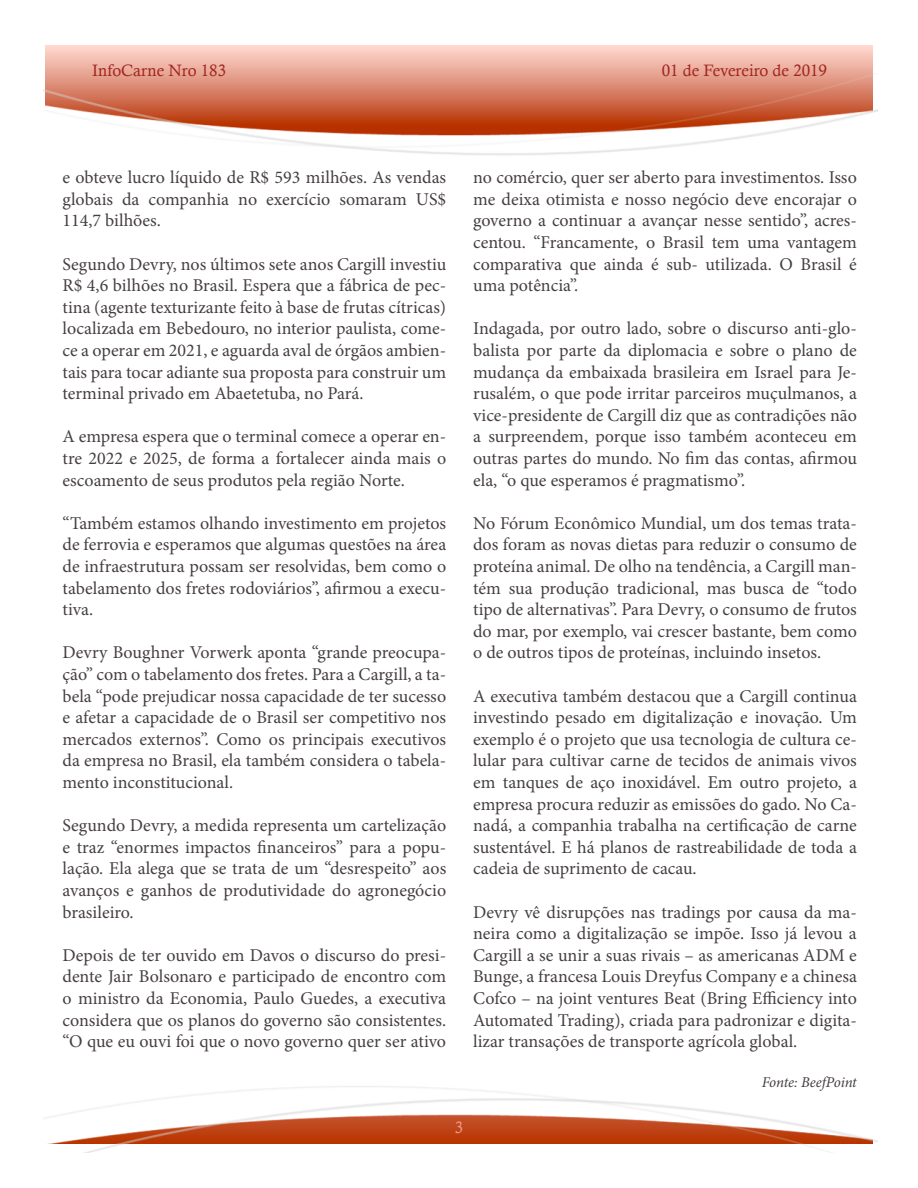
<style>
.page{position:relative;width:918px;height:1188px;background:#fff}
.page>*{position:absolute;margin:0;border:0;box-sizing:border-box;transform-origin:0 0}
.t1{font:18px/21.6px "Minion Pro";color:#463f42;text-align:justify}
.t2{font:16.5px "Calisto";color:#a1261f}
.t3{font:16.5px "Calisto";color:#f39889}
.t4{font:italic 15px "Minion Pro";letter-spacing:-.01em;color:#463f42}
</style>
<div class="page">
<img style="left:44px;top:45px;width:834px;height:1107px">
<p class="t2" style="left:92px;top:61px;width:135px">InfoCarne Nro 183</p>
<p class="t2" style="left:662px;top:61px;width:167px">01 de Fevereiro de 2019</p>
<p class="t1" style="left:63px;top:167px;width:385px">e obteve lucro líquido de R$ 593 milhões. As vendas globais da companhia no exercício somaram US$ 114,7 bilhões.</p>
<p class="t1" style="left:63px;top:253px;width:385px">Segundo Devry, nos últimos sete anos Cargill investiu R$ 4,6 bilhões no Brasil. Espera que a fábrica de pec&shy;tina (agente texturizante feito à base de frutas cítricas) localizada em Bebedouro, no interior paulista, come&shy;ce a operar em 2021, e aguarda aval de órgãos ambien&shy;tais para tocar adiante sua proposta para construir um terminal privado em Abaetetuba, no Pará.</p>
<p class="t1" style="left:63px;top:426px;width:385px">A empresa espera que o terminal comece a operar en&shy;tre 2022 e 2025, de forma a fortalecer ainda mais o escoamento de seus produtos pela região Norte.</p>
<p class="t1" style="left:63px;top:512px;width:385px">“Também estamos olhando investimento em projetos de ferrovia e esperamos que algumas questões na área de infraestrutura possam ser resolvidas, bem como o tabelamento dos fretes rodoviários”, afirmou a execu&shy;tiva.</p>
<p class="t1" style="left:63px;top:642px;width:385px">Devry Boughner Vorwerk aponta “grande preocupa&shy;ção” com o tabelamento dos fretes. Para a Cargill, a ta&shy;bela “pode prejudicar nossa capacidade de ter sucesso e afetar a capacidade de o Brasil ser competitivo nos mercados externos”. Como os principais executivos da empresa no Brasil, ela também considera o tabela&shy;mento inconstitucional.</p>
<p class="t1" style="left:63px;top:815px;width:385px">Segundo Devry, a medida representa um cartelização e traz “enormes impactos financeiros” para a popu&shy;lação. Ela alega que se trata de um “desrespeito” aos avanços e ganhos de produtividade do agronegócio brasileiro.</p>
<p class="t1" style="left:63px;top:944px;width:385px">Depois de ter ouvido em Davos o discurso do presi&shy;dente Jair Bolsonaro e participado de encontro com o ministro da Economia, Paulo Guedes, a executiva considera que os planos do governo são consistentes. “O que eu ouvi foi que o novo governo quer ser ativo</p>
<p class="t1" style="left:473px;top:167px;width:385px">no comércio, quer ser aberto para investimentos. Isso me deixa otimista e nosso negócio deve encorajar o governo a continuar a avançar nesse sentido”, acres&shy;centou. “Francamente, o Brasil tem uma vantagem comparativa que ainda é sub- utilizada. O Brasil é uma potência”.</p>
<p class="t1" style="left:473px;top:318px;width:385px">Indagada, por outro lado, sobre o discurso anti-glo&shy;balista por parte da diplomacia e sobre o plano de mudança da embaixada brasileira em Israel para Je&shy;rusalém, o que pode irritar parceiros muçulmanos, a vice-presidente de Cargill diz que as contradições não a surpreendem, porque isso também aconteceu em outras partes do mundo. No fim das contas, afirmou ela, “o que esperamos é pragmatismo”.</p>
<p class="t1" style="left:473px;top:512px;width:385px">No Fórum Econômico Mundial, um dos temas trata&shy;dos foram as novas dietas para reduzir o consumo de proteína animal. De olho na tendência, a Cargill man&shy;tém sua produção tradicional, mas busca de “todo tipo de alternativas”. Para Devry, o consumo de frutos do mar, por exemplo, vai crescer bastante, bem como o de outros tipos de proteínas, incluindo insetos.</p>
<p class="t1" style="left:473px;top:685px;width:385px">A executiva também destacou que a Cargill continua investindo pesado em digitalização e inovação. Um exemplo é o projeto que usa tecnologia de cultura ce&shy;lular para cultivar carne de tecidos de animais vivos em tanques de aço inoxidável. Em outro projeto, a empresa procura reduzir as emissões do gado. No Ca&shy;nadá, a companhia trabalha na certificação de carne sustentável. E há planos de rastreabilidade de toda a cadeia de suprimento de cacau.</p>
<p class="t1" style="left:473px;top:901px;width:385px">Devry vê disrupções nas tradings por causa da ma&shy;neira como a digitalização se impõe. Isso já levou a Cargill a se unir a suas rivais – as americanas ADM e Bunge, a francesa Louis Dreyfus Company e a chinesa Cofco – na joint ventures Beat (Bring Efficiency into Automated Trading), criada para padronizar e digita&shy;lizar transações de transporte agrícola global.</p>
<p class="t4" style="left:762px;top:1072px;width:97px">Fonte: BeefPoint</p>
<p class="t3" style="left:455px;top:1118px;width:10px">3</p>
</div>
